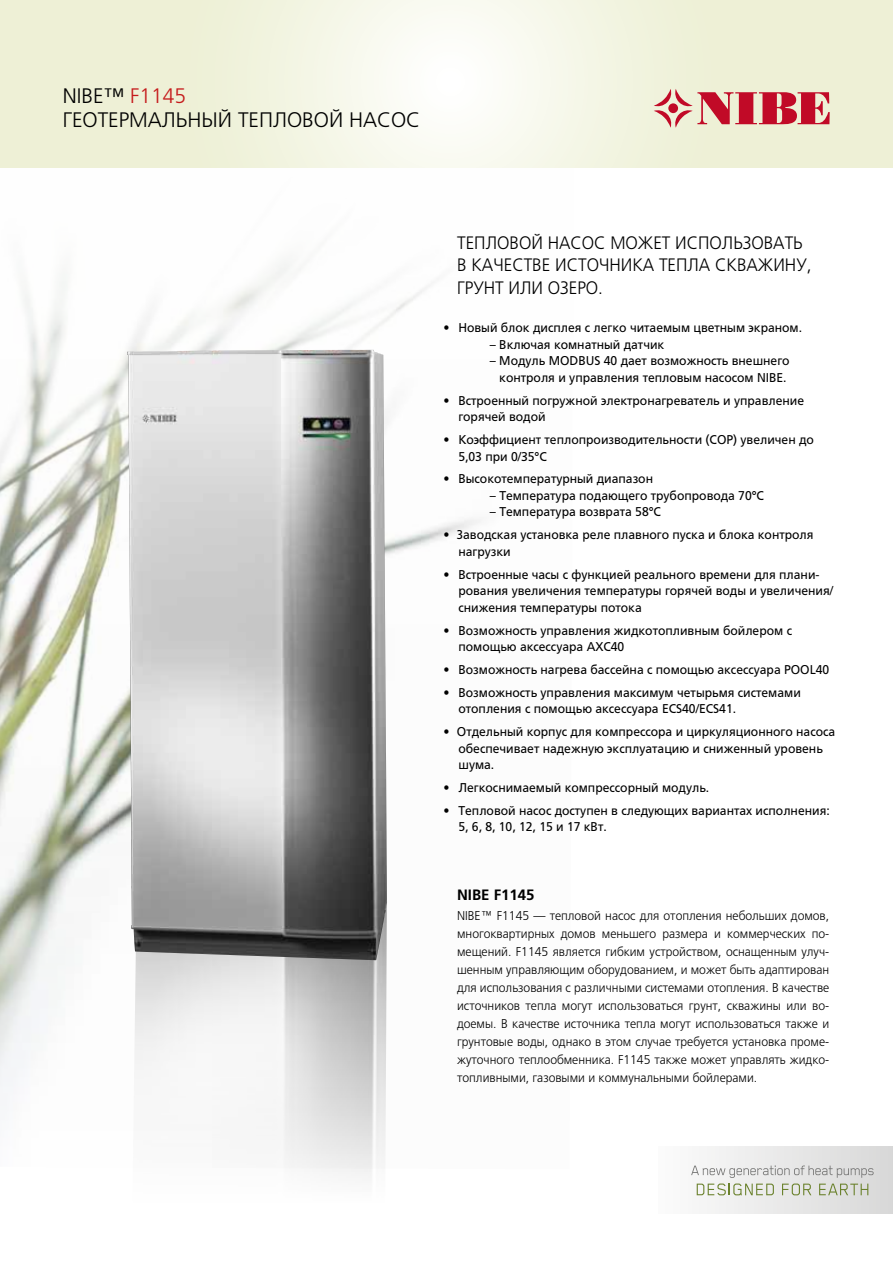
<style>
.page{position:relative;width:893px;height:1263px;background:#fff}
.page>*{position:absolute;margin:0;border:0;box-sizing:border-box;transform-origin:0 0}
.t1{font:300 21px "Frutiger LTCYR";color:#000}
.t2{font:300 21px "Frutiger";color:#000}
.t3{font:300 18px "Frutiger LTCYR";letter-spacing:.11em;color:#000;scale:.95 1}
.t4{font:700 15px "Frutiger";color:#000}
.t5{font:12.75px/16.5px "Frutiger LTCYR";color:#000;scale:.95 1}
.t6{font:300 12.75px/18px "Frutiger LTCYR";color:#000;text-align:justify;scale:.95 1}
.s1{color:#c51a1b}
</style>
<div class="page">
<svg style="left:0;top:0;width:893px;height:168px"></svg>
<img style="left:0;top:262px;width:481px;height:522px">
<svg style="left:0;top:784px;width:127px;height:304px"></svg>
<svg style="left:654px;top:89px;width:176px;height:38px;background:#da8988"></svg>
<img style="left:135px;top:960px;width:252px;height:218px">
<img style="left:127px;top:350px;width:260px;height:610px">
<div style="left:658px;top:1147px;width:235px;height:66px;background:linear-gradient(to right,#fbfbfb,#d7d8d7)"></div>
<svg style="left:691px;top:1165px;width:183px;height:30px"></svg>
<h1 class="t2" style="left:63px;top:84px;width:125px">NIBE™ <span class="s1">F1145</span></h1>
<h1 class="t1" style="left:63px;top:109px;width:359px">ГЕОТЕРМАЛЬНЫЙ ТЕПЛОВОЙ НАСОС</h1>
<h2 class="t3" style="left:457px;top:233px;width:22px">Тепловой</h2>
<h2 class="t3" style="left:548px;top:233px;width:13px">насос</h2>
<h2 class="t3" style="left:610px;top:233px;width:93px">может исполь</h2>
<h2 class="t3" style="left:743px;top:233px;width:21px">зовать</h2>
<h2 class="t3" style="left:457px;top:255px;width:60px">в качестве</h2>
<h2 class="t3" style="left:555px;top:255px;width:122px">источника тепла</h2>
<h2 class="t3" style="left:715px;top:255px;width:103px">скважину,</h2>
<h2 class="t3" style="left:457px;top:278px;width:155px">грунт или озеро .</h2>
<p class="t5" style="left:443px;top:320px;width:379px">• Новый блок дисплея с легко читаемым цветным экраном.</p>
<p class="t5" style="left:490px;top:336px;width:185px">– Включая комнатный датчик</p>
<p class="t5" style="left:490px;top:353px;width:317px;text-align:center">– Модуль MODBUS 40 дает возможность внешнего контроля и управления тепловым насосом NIBE.</p>
<p class="t5" style="left:458px;top:392px;width:365px;text-indent:-15px">• Встроенный погружной электронагреватель и управление горячей водой</p>
<p class="t5" style="left:458px;top:431px;width:376px;text-indent:-15px">• Коэффициент теплопроизводительности (СОР) увеличен до<br>5,03 при 0/35°C</p>
<p class="t5" style="left:443px;top:471px;width:222px">• Высокотемпературный диапазон</p>
<p class="t5" style="left:490px;top:487px;width:290px">– Температура подающего трубопровода 70°C</p>
<p class="t5" style="left:490px;top:504px;width:182px">– Температура возврата 58°C</p>
<p class="t5" style="left:458px;top:527px;width:375px;text-indent:-15px">• Заводская установка реле плавного пуска и блока контроля нагрузки</p>
<p class="t5" style="left:458px;top:566px;width:396px;text-indent:-15px">• Встроенные часы с функцией реального времени для плани&shy;рования увеличения температуры горячей воды и увеличения/ снижения температуры потока</p>
<p class="t5" style="left:458px;top:622px;width:353px;text-indent:-15px">• Возможность управления жидкотопливным бойлером с помощью аксессуара AXC40</p>
<p class="t5" style="left:443px;top:661px;width:408px">• Возможность нагрева бассейна с помощью аксессуара POOL40</p>
<p class="t5" style="left:458px;top:684px;width:362px;text-indent:-15px">• Возможность управления максимум четырьмя системами отопления с помощью аксессуара ECS40/ECS41.</p>
<p class="t5" style="left:458px;top:724px;width:398px;text-indent:-15px">• Отдельный корпус для компрессора и циркуляционного насоса обеспечивает надежную эксплуатацию и сниженный уровень шума.</p>
<p class="t5" style="left:443px;top:779px;width:281px">• Легкоснимаемый компрессорный модуль.</p>
<p class="t5" style="left:458px;top:802px;width:392px;text-indent:-15px">• Тепловой насос доступен в следующих вариантах исполнения:<br>5, 6, 8, 10, 12, 15 и 17 кВт.</p>
<p class="t4" style="left:457px;top:886px;width:79px">NIBE F1145</p>
<p class="t6" style="left:457px;top:907px;width:393px">NIBE™ F1145 — тепловой насос для отопления небольших домов, многоквартирных домов меньшего размера и коммерческих по&shy;мещений. F1145 является гибким устройством, оснащенным улуч&shy;шенным управляющим оборудованием, и может быть адаптирован для использования с различными системами отопления. В качестве источников тепла могут использоваться грунт, скважины или во&shy;доемы. В качестве источника тепла могут использоваться также и грунтовые воды, однако в этом случае требуется установка проме&shy;жуточного теплообменника. F1145 также может управлять жидко&shy;топливными, газовыми и коммунальными бойлерами.</p>
</div>
